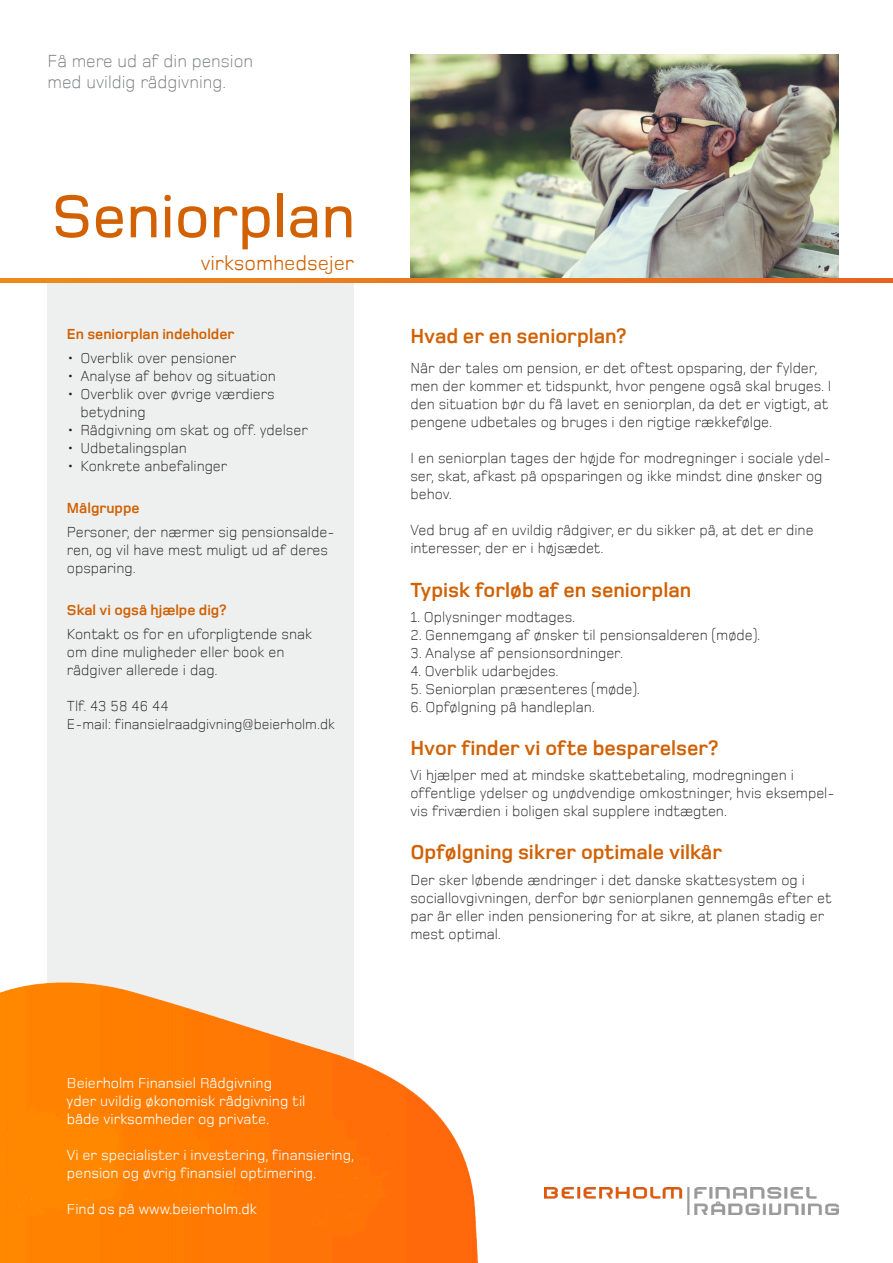
<style>
.page{position:relative;width:893px;height:1263px;background:#fff}
.page>*{position:absolute;margin:0;border:0;box-sizing:border-box;transform-origin:0 0}
.t1{font:500 63px "Foundry Monoline";color:#d16103}
.t2{font:700 21px "Foundry Monoline";color:#d16103}
.t3{font:21px "Foundry Monoline";color:#d16103}
.t4{font:300 18px "Foundry Monoline";color:#787a7d}
.t5{font:300 15px/18px "Foundry Monoline";color:#231f20}
.t6{font:15px/18px "Foundry Monoline";color:#fff}
.t7{font:700 15px "Foundry Monoline";color:#d16103}
.t8{font:300 14.55px "Foundry Monoline";color:#231f20}
</style>
<div class="page">
<img style="left:410px;top:54px;width:429px;height:224px">
<div style="left:48px;top:283px;width:306px;height:843px;background:#eef0ef"></div>
<img style="left:545px;top:1187px;width:294px;height:28px">
<img style="left:0;top:278px;width:893px;height:5px">
<img style="left:0;top:971px;width:479px;height:292px">
<p class="t4" style="left:48px;top:51px;width:207px">Få mere ud af din pension</p>
<p class="t4" style="left:48px;top:73px;width:180px">med uvildig rådgivning.</p>
<p class="t1" style="left:52px;top:183px;width:305px">Seniorplan</p>
<p class="t3" style="left:201px;top:252px;width:155px">virksomhedsejer</p>
<p class="t7" style="left:67px;top:326px;width:169px">En seniorplan indeholder</p>
<p class="t5" style="left:67px;top:349px;width:171px">• Overblik over pensioner</p>
<p class="t5" style="left:67px;top:367px;width:210px">• Analyse af behov og situation</p>
<p class="t5" style="left:80px;top:385px;width:196px;text-indent:-14px">• Overblik over øvrige værdiers betydning</p>
<p class="t5" style="left:67px;top:421px;width:242px">• Rådgivning om skat og off. ydelser</p>
<p class="t5" style="left:67px;top:439px;width:121px">• Udbetalingsplan</p>
<p class="t5" style="left:67px;top:457px;width:162px">• Konkrete anbefalinger</p>
<p class="t7" style="left:67px;top:500px;width:74px">Målgruppe</p>
<p class="t5" style="left:67px;top:523px;width:269px">Personer, der nærmer sig pensionsalde&shy;ren, og vil have mest muligt ud af deres opsparing.</p>
<p class="t7" style="left:67px;top:602px;width:161px">Skal vi også hjælpe dig?</p>
<p class="t5" style="left:67px;top:625px;width:247px">Kontakt os for en uforpligtende snak</p>
<p class="t5" style="left:67px;top:643px;width:219px">om dine muligheder eller book en rådgiver allerede i dag.</p>
<p class="t5" style="left:67px;top:697px;width:103px">Tlf. 43 58 46 44</p>
<p class="t8" style="left:67px;top:716px;width:269px">E-mail: finansielraadgivning@beierholm.dk</p>
<p class="t6" style="left:67px;top:1074px;width:240px">Beierholm Finansiel Rådgivning<br>yder uvildig økonomisk rådgivning til både virksomheder og private.</p>
<p class="t6" style="left:67px;top:1146px;width:289px">Vi er specialister i investering, finansiering, pension og øvrig finansiel optimering.</p>
<p class="t6" style="left:67px;top:1200px;width:191px">Find os på www.beierholm.dk</p>
<p class="t2" style="left:410px;top:325px;width:217px">Hvad er en seniorplan?</p>
<p class="t5" style="left:410px;top:359px;width:408px">Når der tales om pension, er det oftest opsparing, der fylder,</p>
<p class="t5" style="left:410px;top:377px;width:422px">men der kommer et tidspunkt, hvor pengene også skal bruges. I</p>
<p class="t5" style="left:410px;top:395px;width:419px">den situation bør du få lavet en seniorplan, da det er vigtigt, at</p>
<p class="t5" style="left:410px;top:413px;width:363px">pengene udbetales og bruges i den rigtige rækkefølge.</p>
<p class="t5" style="left:410px;top:449px;width:422px">I en seniorplan tages der højde for modregninger i sociale ydel&shy;ser, skat, afkast på opsparingen og ikke mindst dine ønsker og behov.</p>
<p class="t5" style="left:410px;top:521px;width:405px">Ved brug af en uvildig rådgiver, er du sikker på, at det er dine interesser, der er i højsædet.</p>
<p class="t2" style="left:410px;top:578px;width:282px">Typisk forløb af en seniorplan</p>
<p class="t5" style="left:410px;top:608px;width:166px">1. Oplysninger modtages.</p>
<p class="t5" style="left:410px;top:626px;width:351px">2. Gennemgang af ønsker til pensionsalderen (møde).</p>
<p class="t5" style="left:410px;top:644px;width:214px">3. Analyse af pensionsordninger.</p>
<p class="t5" style="left:410px;top:662px;width:150px">4. Overblik udarbejdes.</p>
<p class="t5" style="left:410px;top:680px;width:231px">5. Seniorplan præsenteres (møde).</p>
<p class="t5" style="left:410px;top:698px;width:186px">6. Opfølgning på handleplan.</p>
<p class="t2" style="left:410px;top:737px;width:309px">Hvor finder vi ofte besparelser?</p>
<p class="t5" style="left:410px;top:766px;width:426px">Vi hjælper med at mindske skattebetaling, modregningen i offentlige ydelser og unødvendige omkostninger, hvis eksempel&shy;vis friværdien i boligen skal supplere indtægten.</p>
<p class="t2" style="left:410px;top:841px;width:313px">Opfølgning sikrer optimale vilkår</p>
<p class="t5" style="left:410px;top:870px;width:396px">Der sker løbende ændringer i det danske skattesystem og i</p>
<p class="t5" style="left:410px;top:888px;width:423px">sociallovgivningen, derfor bør seniorplanen gennemgås efter et</p>
<p class="t5" style="left:410px;top:906px;width:415px">par år eller inden pensionering for at sikre, at planen stadig er</p>
<p class="t5" style="left:410px;top:924px;width:92px">mest optimal.</p>
</div>
